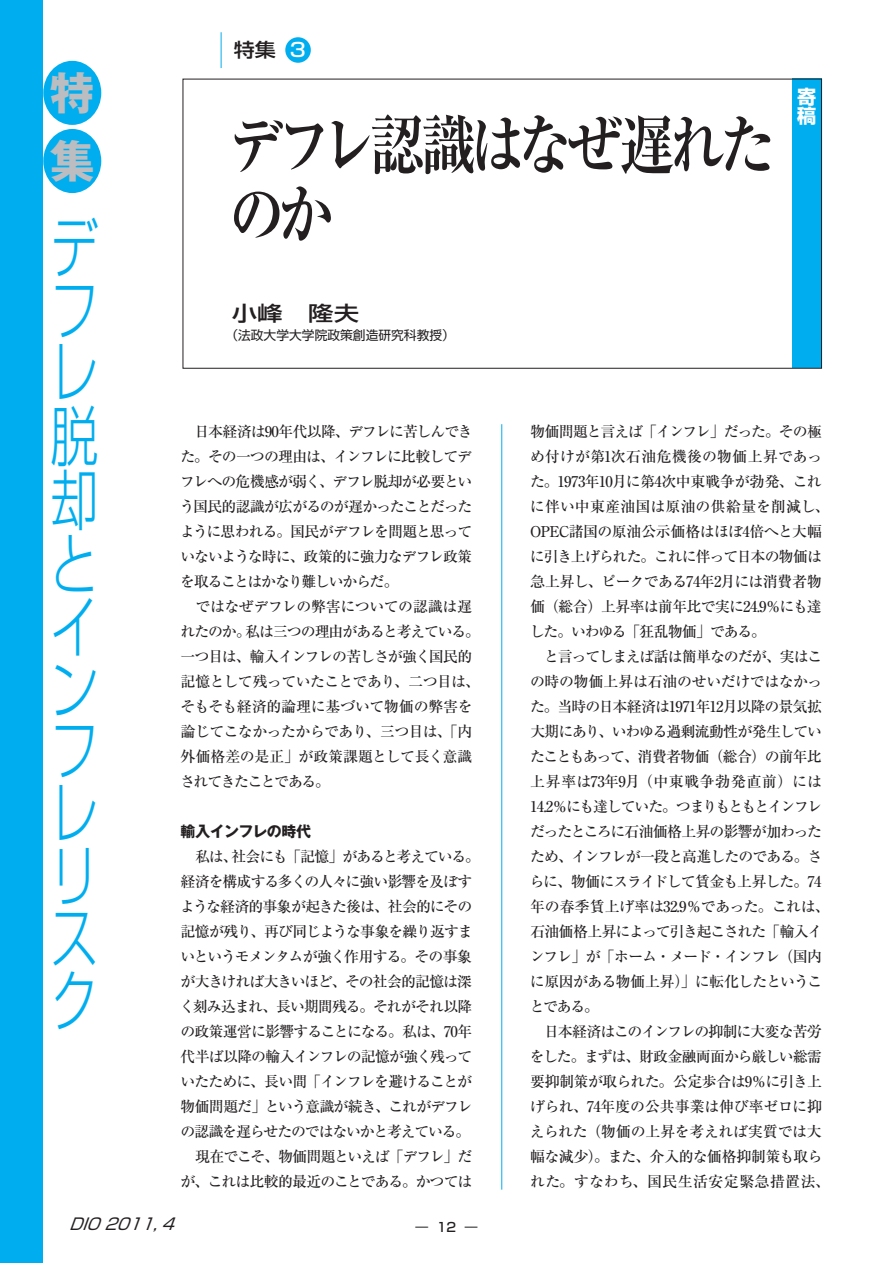
<style>
.page{position:relative;width:893px;height:1263px;background:#fff}
.page>*{position:absolute;margin:0;border:0;box-sizing:border-box;transform-origin:0 0}
.t1{font:300 65.85px/62.7px "Shin Go Pro";color:#00aeef;scale:.73 1}
.t2{font:700 65.85px/69.2px "Ryumin Pro";letter-spacing:-.11em;color:#231f20;scale:.84 1}
.t3{font:700 44.85px/68.1px "Gothic MB101 Pro";color:#bcbdc0}
.t4{font:500 20.4px "Shin Go Pro";color:#231f20;scale:1.25 1}
.t5{font:500 19.2px "Shin Go Pro";color:#231f20;scale:1.1 1}
.t6{font:700 19.2px/19.2px "Shin Go Pro";color:#fff}
.t7{font:italic 15.9px "Shin Go Pro";color:#231f20}
.t8{font:500 14.85px/25px "Ryumin Pro";letter-spacing:-.055em;color:#231f20}
.t9{font:700 14.85px "Gothic MB101 Pro";letter-spacing:-.025em;color:#231f20}
.t10{font:12.75px "Shin Go Pro";color:#231f20}
.t11{font:500 12.75px "Shin Go Pro";color:#231f20}
.s1{color:#fff}
</style>
<div class="page">
<div style="left:792px;top:79px;width:30px;height:289px;background:#00aeef"></div>
<hr style="left:501px;top:424px;width:1px;height:765px;background:#00aeef">
<div style="left:0;top:0;width:43px;height:1263px;background:#00aeef"></div>
<div style="left:43px;top:61px;width:58px;height:64px;background:#00aeef;border-radius:50%"></div>
<div style="left:43px;top:129px;width:58px;height:64px;background:#00aeef;border-radius:50%"></div>
<div style="left:285px;top:37px;width:26px;height:26px;background:#00aeef;border-radius:50%"></div>
<hr style="left:221px;top:32px;width:1px;height:36px;background:#00aeef">
<h2 class="t3" style="left:50px;top:53px;width:46px">特集</h2>
<h1 class="t1" style="left:50px;top:209px;width:66px">デフレ脱却とインフレリスク</h1>
<p class="t5" style="left:234px;top:34px;width:65px">特集 <span class="s1">3</span></p>
<h1 class="t2" style="left:229px;top:106px;width:652px">デフレ認識はなぜ遅れたのか</h1>
<h3 class="t4" style="left:232px;top:296px;width:104px">小峰　隆夫</h3>
<p class="t10" style="left:225px;top:324px;width:231px">（法政大学大学院政策創造研究科教授）</p>
<p class="t6" style="left:797px;top:85px;width:20px">寄稿</p>
<p class="t8" style="left:180px;top:418px;width:302px">　日本経済は90年代以降、デフレに苦しんできた。その一つの理由は、インフレに比較してデフレへの危機感が弱く、デフレ脱却が必要という国民的認識が広がるのが遅かったことだったように思われる。国民がデフレを問題と思っていないような時に、政策的に強力なデフレ政策を取ることはかなり難しいからだ。<br>　ではなぜデフレの弊害についての認識は遅れたのか。私は三つの理由があると考えている。一つ目は、輸入インフレの苦しさが強く国民的記憶として残っていたことであり、二つ目は、そもそも経済的論理に基づいて物価の弊害を論じてこなかったからであり、三つ目は、「内外価格差の是正」が政策課題として長く意識されてきたことである。</p>
<p class="t9" style="left:181px;top:819px;width:132px">輸入インフレの時代</p>
<p class="t8" style="left:180px;top:843px;width:302px">　私は、社会にも「記憶」があると考えている。経済を構成する多くの人々に強い影響を及ぼすような経済的事象が起きた後は、社会的にその記憶が残り、再び同じような事象を繰り返すまいというモメンタムが強く作用する。その事象が大きければ大きいほど、その社会的記憶は深く刻み込まれ、長い期間残る。それがそれ以降の政策運営に影響することになる。私は、70年代半ば以降の輸入インフレの記憶が強く残っていたために、長い間「インフレを避けることが物価問題だ」という意識が続き、これがデフレの認識を遅らせたのではないかと考えている。　現在でこそ、物価問題といえば「デフレ」だが、これは比較的最近のことである。かつては</p>
<p class="t8" style="left:530px;top:418px;width:302px">物価問題と言えば「インフレ」だった。その極め付けが第1次石油危機後の物価上昇であった。1973年10月に第4次中東戦争が勃発、これに伴い中東産油国は原油の供給量を削減し、<br>OPEC諸国の原油公示価格はほぼ4倍へと大幅に引き上げられた。これに伴って日本の物価は急上昇し、ピークである74年2月には消費者物価（総合）上昇率は前年比で実に24.9％にも達した。いわゆる「狂乱物価」である。<br>　と言ってしまえば話は簡単なのだが、実はこの時の物価上昇は石油のせいだけではなかった。当時の日本経済は1971年12月以降の景気拡大期にあり、いわゆる過剰流動性が発生していたこともあって、消費者物価（総合）の前年比上昇率は73年9月（中東戦争勃発直前）には<br>14.2％にも達していた。つまりもともとインフレだったところに石油価格上昇の影響が加わったため、インフレが一段と高進したのである。さらに、物価にスライドして賃金も上昇した。74年の春季賃上げ率は32.9％であった。これは、石油価格上昇によって引き起こされた「輸入インフレ」が「ホーム・メード・インフレ（国内に原因がある物価上昇）」に転化したということである。<br>　日本経済はこのインフレの抑制に大変な苦労をした。まずは、財政金融両面から厳しい総需要抑制策が取られた。公定歩合は9％に引き上げられ、74年度の公共事業は伸び率ゼロに抑えられた（物価の上昇を考えれば実質では大幅な減少）。また、介入的な価格抑制策も取られた。すなわち、国民生活安定緊急措置法、</p>
<p class="t7" style="left:69px;top:1210px;width:114px">DIO 2011, 4</p>
<p class="t11" style="left:416px;top:1216px;width:63px">― 12 ―</p>
</div>
